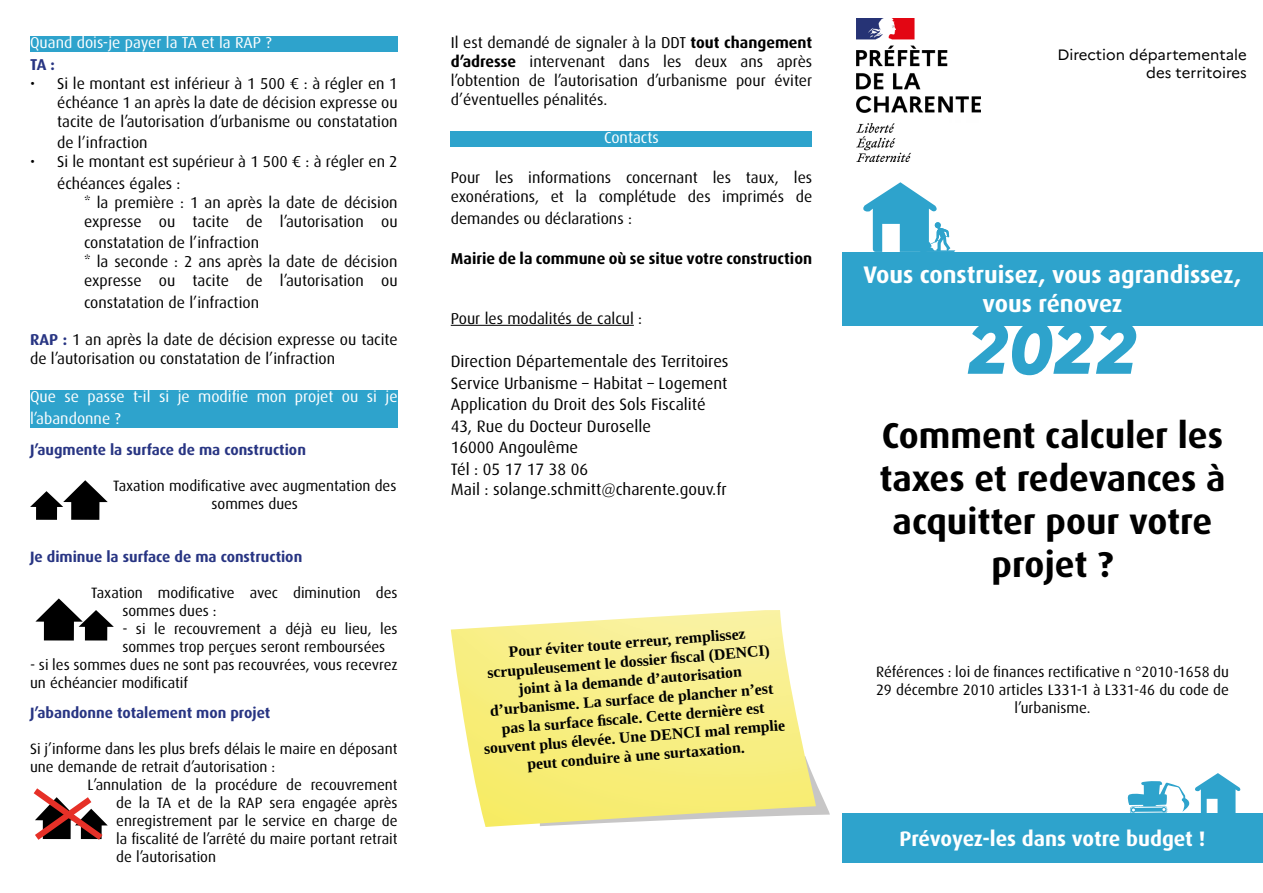
<style>
.page{position:relative;width:1263px;height:893px;background:#fff}
.page>*{position:absolute;margin:0;border:0;box-sizing:border-box;transform-origin:0 0}
.t1{font:italic 800 72px "Marianne";color:#2ea3cc}
.t2{font:700 36px/43.2px "Dax";color:#000;text-align:center}
.t3{font:700 24px/28.8px "Dax";color:#fff;text-align:center}
.t4{font:700 21px "Dax";color:#fff}
.t5{font:16.5px/21.6px "Dax";color:#000}
.t6{font:15.75px/18.9px "Dax";color:#000}
.t7{font:700 15.75px/18.9px "Liberation Serif";color:#000;text-align:center}
.t8{font:15.75px/21.6px "Dax";color:#fff}
.t9{font:700 15.75px "Dax";color:#000}
.t10{font:700 15.75px "Dax";color:#283583}
.t11{font:15px/18px "Dax";color:#000}
.t12{font:700 15px "Dax";color:#283583}
.t13{font:15px/18px "Marianne";color:#000;text-align:right}
.s1{font-family:"Dax Wide"}
.s2{font-weight:700;color:#283583}
.s3{font-weight:700}
</style>
<div class="page">
<svg style="left:817px;top:785px;width:13px;height:30px"></svg>
<svg style="left:451px;top:610px;width:366px;height:217px;background:#f7f097"></svg>
<div style="left:842px;top:252px;width:421px;height:73px;background:#2ea3cc"></div>
<svg style="left:863px;top:182px;width:92px;height:70px"></svg>
<div style="left:842px;top:813px;width:421px;height:50px;background:#2ea3cc"></div>
<svg style="left:1127px;top:773px;width:114px;height:40px"></svg>
<div style="left:30px;top:36px;width:368px;height:16px;background:#2ea3cc"></div>
<div style="left:30px;top:390px;width:368px;height:38px;background:#2ea3cc"></div>
<div style="left:451px;top:131px;width:361px;height:15px;background:#2ea3cc"></div>
<hr style="left:451px;top:325px;width:183px;height:1px;background:#000">
<svg style="left:30px;top:480px;width:78px;height:40px"></svg>
<svg style="left:35px;top:598px;width:79px;height:42px"></svg>
<svg style="left:33px;top:788px;width:75px;height:52px"></svg>
<img style="left:856px;top:19px;width:124px;height:142px">
<p class="t8" style="left:30px;top:32px;width:243px">Quand dois-je payer la TA et la RAP ?</p>
<p class="t10" style="left:30px;top:56px;width:26px">TA :</p>
<p class="t6" style="left:57px;top:74px;width:342px;text-align:justify;text-indent:-27px">• Si le montant est inférieur à 1 500 <span class="s1">¤</span> : à régler en 1 échéance 1 an après la date de décision expresse ou tacite de l’autorisation d’urbanisme ou constatation</p>
<p class="t6" style="left:57px;top:133px;width:92px">de l’infraction</p>
<p class="t6" style="left:57px;top:151px;width:342px;line-height:21.6px;text-indent:-27px">• Si le montant est supérieur à 1 500 <span class="s1">¤</span> : à régler en 2 échéances égales :</p>
<p class="t6" style="left:84px;top:193px;width:315px">* la première : 1 an après la date de décision expresse ou tacite de l’autorisation ou</p>
<p class="t6" style="left:84px;top:233px;width:315px">constatation de l’infraction<br>* la seconde : 2 ans après la date de décision expresse ou tacite de l’autorisation ou</p>
<p class="t6" style="left:84px;top:293px;width:176px">constatation de l’infraction</p>
<p class="t6" style="left:30px;top:331px;width:369px"><span class="s2">RAP :</span> 1 an après la date de décision expresse ou tacite de l’autorisation ou constatation de l’infraction</p>
<p class="t8" style="left:30px;top:386px;width:369px">Que se passe t-il si je modifie mon projet ou si je l’abandonne ?</p>
<p class="t12" style="left:30px;top:442px;width:277px">J’augmente la surface de ma construction</p>
<p class="t11" style="left:113px;top:477px;width:285px;text-align:center">Taxation modificative avec augmentation des sommes dues</p>
<p class="t12" style="left:30px;top:548px;width:274px">Je diminue la surface de ma construction</p>
<p class="t11" style="left:122px;top:584px;width:277px;text-indent:-31px">Taxation modificative avec diminution des sommes dues :</p>
<p class="t11" style="left:122px;top:620px;width:277px">- si le recouvrement a déjà eu lieu, les sommes trop perçues seront remboursées</p>
<p class="t11" style="left:30px;top:656px;width:369px">- si les sommes dues ne sont pas recouvrées, vous recevrez un échéancier modificatif</p>
<p class="t12" style="left:30px;top:704px;width:242px">J’abandonne totalement mon projet</p>
<p class="t11" style="left:30px;top:740px;width:369px">Si j’informe dans les plus brefs délais le maire en déposant une demande de retrait d’autorisation :</p>
<p class="t11" style="left:116px;top:776px;width:283px;text-align:justify;text-indent:-29px">L’annulation de la procédure de recouvrement de la TA et de la RAP sera engagée après enregistrement par le service en charge de la fiscalité de l’arrêté du maire portant retrait de l’autorisation</p>
<p class="t6" style="left:451px;top:34px;width:363px;text-align:justify">Il est demandé de signaler à la DDT <span class="s3">tout changement d’adresse</span> intervenant dans les deux ans après l’obtention de l’autorisation d’urbanisme pour éviter d’éventuelles pénalités.</p>
<p class="t8" style="left:604px;top:127px;width:56px">Contacts</p>
<p class="t6" style="left:451px;top:169px;width:363px">Pour les informations concernant les taux, les exonérations, et la complétude des imprimés de</p>
<p class="t6" style="left:451px;top:209px;width:183px">demandes ou déclarations :</p>
<p class="t9" style="left:451px;top:250px;width:363px">Mairie de la commune où se situe votre construction</p>
<p class="t6" style="left:451px;top:309px;width:193px">Pour les modalités de calcul :</p>
<p class="t5" style="left:451px;top:351px;width:279px">Direction Départementale des Territoires<br>Service Urbanisme – Habitat – Logement<br>Application du Droit des Sols Fiscalité<br>43, Rue du Docteur Duroselle<br>16000 Angoulême<br>Tél : 05 17 17 38 06</p>
<p class="t5" style="left:451px;top:478px;width:277px">Mail : solange.schmitt@charente.gouv.fr</p>
<p class="t7" style="left:477px;top:643px;width:303px;rotate:-4deg">Pour éviter toute erreur, remplissez scrupuleusement le dossier fi scal (DENCI) joint à la demande d’autorisation d’urbanisme. La surface de plancher n’est pas la surface fi scale. Cette dernière est souvent plus élevée. Une DENCI mal remplie peut conduire à une surtaxation.</p>
<p class="t13" style="left:1057px;top:45px;width:191px">Direction départementale des territoires</p>
<h3 class="t3" style="left:863px;top:261px;width:379px">Vous construisez, vous agrandissez, vous rénovez</h3>
<h1 class="t1" style="left:967px;top:304px;width:173px">2022</h1>
<h2 class="t2" style="left:879px;top:414px;width:348px">Comment calculer les taxes et redevances à acquitter pour votre projet ?</h2>
<p class="t11" style="left:876px;top:663px;width:354px;text-align:center">Références : loi de finances rectificative n °2010-1658 du<br>29 décembre 2010 articles L331-1 à L331-46 du code de l’urbanisme.</p>
<h3 class="t4" style="left:899px;top:827px;width:308px">Prévoyez-les dans votre budget !</h3>
</div>
